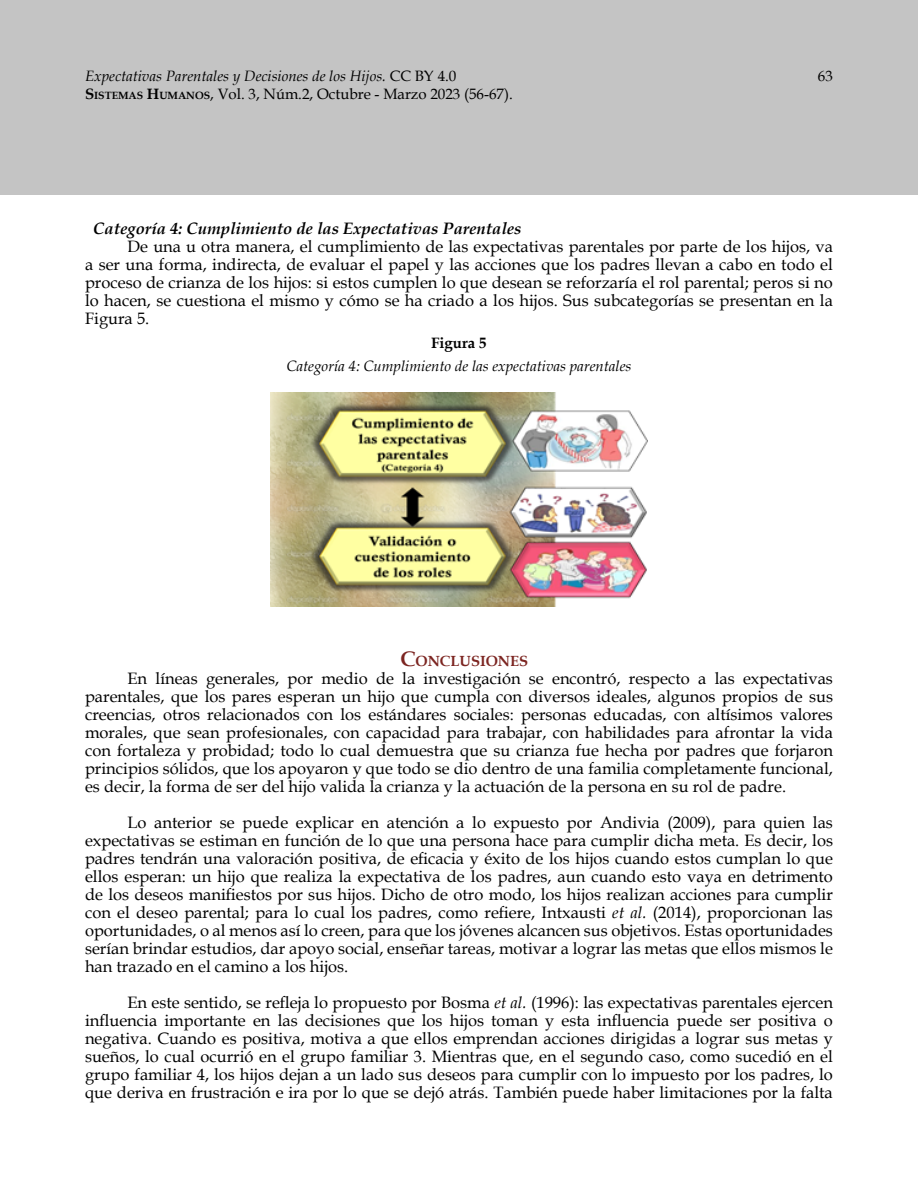
<style>
.page{position:relative;width:918px;height:1188px;background:#fff}
.page>*{position:absolute;margin:0;border:0;box-sizing:border-box;transform-origin:0 0}
.textogeneral{font:16.5px/18px "Book Antiqua";color:#000;text-align:justify}
.t1{font:italic 700 16.5px "Book Antiqua";color:#000}
.t2{font:15px/18px "Book Antiqua";color:#000}
.Titulo_de_la_Tabla{font:italic 15px "Book Antiqua";color:#000}
.Titulo_de_la_Tabla-2{font:700 15px "Book Antiqua";color:#000}
.t3{font:700 14.7px "Book Antiqua";color:#7c2521}
.s1{font-style:italic}
.s2{font-weight:700}
.s3{font-weight:700;font-size:10.5px}
.s4{color:#fff}
.s5{font-size:21px;color:#fff}
.s6{font-size:21px}
</style>
<div class="page">
<div style="left:1px;top:0;width:917px;height:195px;background:#c4c4c4"></div>
<img style="left:270px;top:392px;width:378px;height:214px">
<p class="t2" style="left:85px;top:67px;width:429px"><span class="s1">Expectativas Parentales y Decisiones de los Hijos.</span> CC BY 4.0<br><span class="s2">S</span><span class="s3">ISTEMAS</span> <span class="s2">H</span><span class="s3">UMANOS</span>, Vol. 3, Núm.2, Octubre - Marzo 2023 (56-67).</p>
<p class="t2" style="left:818px;top:67px;width:16px">63</p>
<p class="t1" style="left:85px;top:217px;width:438px"><span class="s4">4</span>Categoría 4: Cumplimiento de las Expectativas Parentales</p>
<p class="textogeneral" style="left:85px;top:237px;width:749px;text-indent:43px">De una u otra manera, el cumplimiento de las expectativas parentales por parte de los hijos, va a ser una forma, indirecta, de evaluar el papel y las acciones que los padres llevan a cabo en todo el proceso de crianza de los hijos: si estos cumplen lo que desean se reforzaría el rol parental; peros si no lo hacen, se cuestiona el mismo y cómo se ha criado a los hijos. Sus subcategorías se presentan en la Figura 5.</p>
<p class="Titulo_de_la_Tabla-2" style="left:431px;top:332px;width:57px">Figura 5</p>
<p class="Titulo_de_la_Tabla" style="left:287px;top:355px;width:346px">Categoría 4: Cumplimiento de las expectativas parentales</p>
<p class="t3" style="left:390px;top:651px;width:140px"><span class="s5">5</span><span class="s6">C</span>ONCLUSIONES</p>
<p class="textogeneral" style="left:85px;top:669px;width:749px;text-indent:43px">En líneas generales, por medio de la investigación se encontró, respecto a las expectativas parentales, que los pares esperan un hijo que cumpla con diversos ideales, algunos propios de sus creencias, otros relacionados con los estándares sociales: personas educadas, con altísimos valores morales, que sean profesionales, con capacidad para trabajar, con habilidades para afrontar la vida con fortaleza y probidad; todo lo cual demuestra que su crianza fue hecha por padres que forjaron principios sólidos, que los apoyaron y que todo se dio dentro de una familia completamente funcional, es decir, la forma de ser del hijo valida la crianza y la actuación de la persona en su rol de padre.</p>
<p class="textogeneral" style="left:85px;top:813px;width:749px;text-indent:43px">Lo anterior se puede explicar en atención a lo expuesto por Andivia (2009), para quien las expectativas se estiman en función de lo que una persona hace para cumplir dicha meta. Es decir, los padres tendrán una valoración positiva, de eficacia y éxito de los hijos cuando estos cumplan lo que ellos esperan: un hijo que realiza la expectativa de los padres, aun cuando esto vaya en detrimento de los deseos manifiestos por sus hijos. Dicho de otro modo, los hijos realizan acciones para cumplir con el deseo parental; para lo cual los padres, como refiere, Intxausti <span class="s1">et al.</span> (2014), proporcionan las oportunidades, o al menos así lo creen, para que los jóvenes alcancen sus objetivos. Estas oportunidades serían brindar estudios, dar apoyo social, enseñar tareas, motivar a lograr las metas que ellos mismos le han trazado en el camino a los hijos.</p>
<p class="textogeneral" style="left:85px;top:993px;width:749px;text-indent:43px">En este sentido, se refleja lo propuesto por Bosma <span class="s1">et al.</span> (1996): las expectativas parentales ejercen influencia importante en las decisiones que los hijos toman y esta influencia puede ser positiva o negativa. Cuando es positiva, motiva a que ellos emprendan acciones dirigidas a lograr sus metas y sueños, lo cual ocurrió en el grupo familiar 3. Mientras que, en el segundo caso, como sucedió en el grupo familiar 4, los hijos dejan a un lado sus deseos para cumplir con lo impuesto por los padres, lo que deriva en frustración e ira por lo que se dejó atrás. También puede haber limitaciones por la falta</p>
</div>
